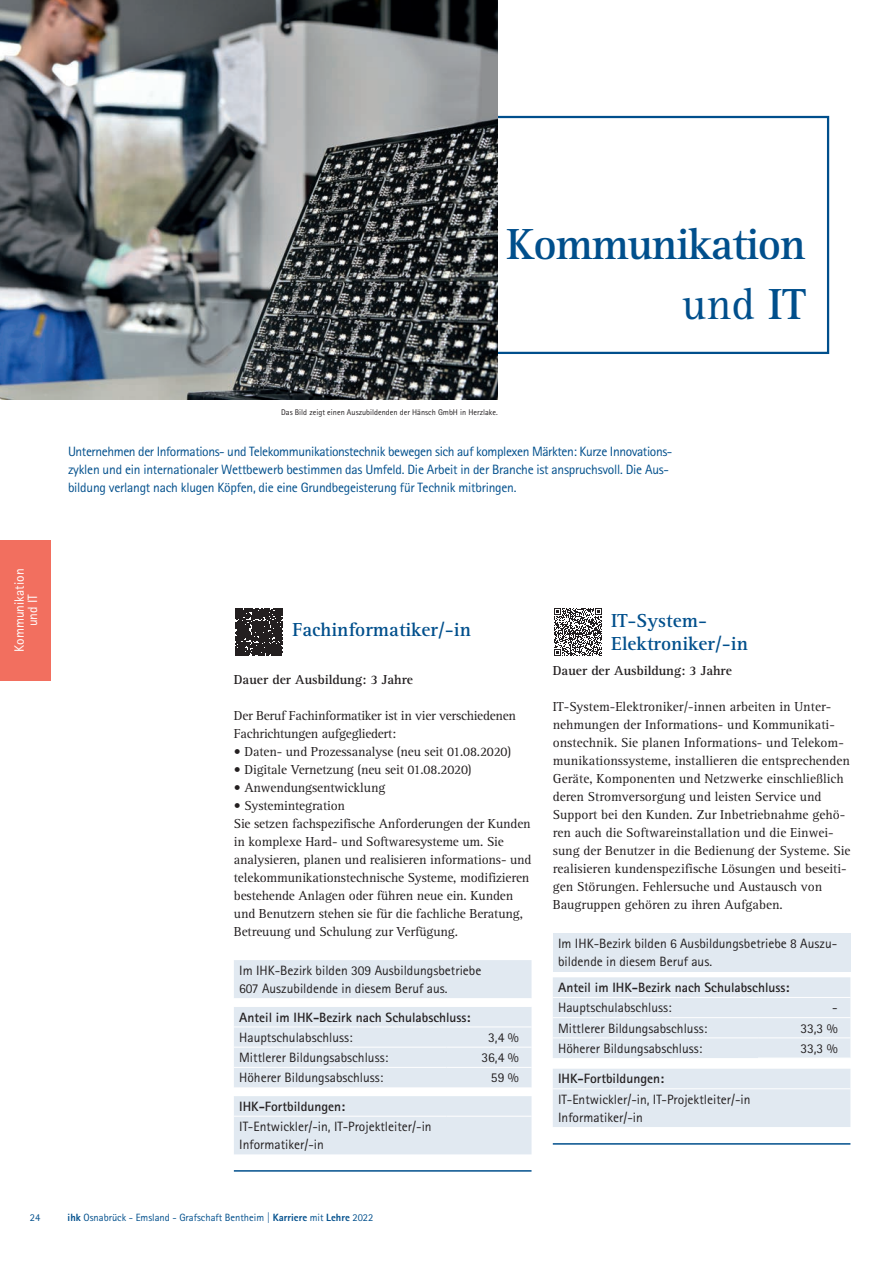
<style>
.page{position:relative;width:893px;height:1263px;background:#fff}
.page>*{position:absolute;margin:0;border:0;box-sizing:border-box;transform-origin:0 0}
.t1{font:700 45px/60px "Rotis Serif Std";letter-spacing:-.03em;color:#004f8c;text-align:right}
.t2{font:700 19.5px/22.5px "Rotis Serif Std";color:#004f8c}
.t3{font:13.5px/18px "Rotis Serif Std";color:#231f20}
.t4{font:13.5px/18px "Rotis Sans Serif Std";color:#231f20}
.t5{font:13.5px/18px "Rotis Sans Serif Std";letter-spacing:-.02em;color:#004f8c}
.t6{font:700 13.5px "Rotis Sans Serif Pro";color:#231f20}
.t7{font:13.5px/18px "Rotis Serif Std";letter-spacing:-.02em;color:#231f20}
.t8{font:700 13.5px "Rotis Serif Std";color:#231f20}
.t9{font:13.5px/13.5px "Rotis Sans Serif Std";color:#fff;text-align:center}
.t10{font:10.5px "Rotis Sans Serif Std";color:#004f8c}
.t11{font:8.25px "Rotis Sans Serif Std";color:#231f20}
.s1{font-weight:400}
.s2{font-weight:800}
</style>
<div class="page">
<div style="left:0;top:540px;width:51px;height:140px;background:#f26f5f"></div>
<hr style="left:234px;top:1170px;width:297px;height:1px;background:#004f8c">
<svg style="left:235px;top:608px;width:47px;height:48px;background:#353233"></svg>
<div style="left:234px;top:960px;width:297px;height:194px;background:#e1e9f1"></div>
<svg style="left:234px;top:998px;width:297px;height:98px"></svg>
<hr style="left:234px;top:1026px;width:212px;height:1px;background:#fff">
<hr style="left:446px;top:1026px;width:85px;height:1px;background:#fff">
<hr style="left:234px;top:1047px;width:212px;height:1px;background:#fff">
<hr style="left:446px;top:1047px;width:85px;height:1px;background:#fff">
<hr style="left:234px;top:1067px;width:212px;height:1px;background:#fff">
<hr style="left:446px;top:1067px;width:85px;height:1px;background:#fff">
<hr style="left:234px;top:1116px;width:212px;height:1px;background:#fff">
<hr style="left:446px;top:1116px;width:85px;height:1px;background:#fff">
<hr style="left:553px;top:1143px;width:297px;height:1px;background:#004f8c">
<svg style="left:554px;top:608px;width:48px;height:48px"></svg>
<div style="left:553px;top:933px;width:297px;height:38px;background:#e1e9f1"></div>
<div style="left:553px;top:977px;width:297px;height:81px;background:#e1e9f1"></div>
<hr style="left:553px;top:997px;width:205px;height:1px;background:#fff">
<hr style="left:758px;top:997px;width:92px;height:1px;background:#fff">
<hr style="left:553px;top:1017px;width:205px;height:1px;background:#fff">
<hr style="left:758px;top:1017px;width:92px;height:1px;background:#fff">
<hr style="left:553px;top:1037px;width:205px;height:1px;background:#fff">
<hr style="left:758px;top:1037px;width:92px;height:1px;background:#fff">
<div style="left:553px;top:1069px;width:297px;height:58px;background:#e1e9f1"></div>
<hr style="left:553px;top:1088px;width:297px;height:1px;background:#fff">
<img style="left:0;top:0;width:497px;height:400px">
<h1 class="t1" style="left:506px;top:215px;width:301px">Kommunikation <span class="s1">und</span> IT</h1>
<p class="t11" style="left:281px;top:407px;width:218px">Das Bild zeigt einen Auszubildenden der Hänsch GmbH in Herzlake.</p>
<p class="t9" style="left:12px;top:652px;width:84px;rotate:-90deg">Kommunikation und IT</p>
<p class="t5" style="left:68px;top:442px;width:606px">Unternehmen der Informations- und Telekommunikationstechnik bewegen sich auf komplexen Märkten: Kurze Innovations&shy;zyklen und ein internationaler Wettbewerb bestimmen das Umfeld. Die Arbeit in der Branche ist anspruchsvoll. Die Aus&shy;bildung verlangt nach klugen Köpfen, die eine Grundbegeisterung für Technik mitbringen.</p>
<h2 class="t2" style="left:292px;top:619px;width:180px">Fachinformatiker/-in</h2>
<p class="t8" style="left:234px;top:672px;width:181px">Dauer der Ausbildung: 3 Jahre</p>
<p class="t7" style="left:234px;top:707px;width:284px">Der Beruf Fachinformatiker ist in vier verschiedenen<br>Fachrichtungen aufgegliedert:</p>
<p class="t3" style="left:234px;top:743px;width:279px">• Daten- und Prozessanalyse (neu seit 01.08.2020)</p>
<p class="t3" style="left:234px;top:761px;width:239px">• Digitale Vernetzung (neu seit 01.08.2020)</p>
<p class="t3" style="left:234px;top:779px;width:153px">• Anwendungsentwicklung</p>
<p class="t3" style="left:234px;top:797px;width:299px">• Systemintegration<br>Sie setzen fachspezifische Anforderungen der Kunden in komplexe Hard- und Softwaresysteme um. Sie analysieren, planen und realisieren informations- und telekommunikationstechnische Systeme, modifizieren bestehende Anlagen oder führen neue ein. Kunden und Benutzern stehen sie für die fachliche Beratung, Betreuung und Schulung zur Verfügung.</p>
<p class="t4" style="left:239px;top:961px;width:244px">Im IHK-Bezirk bilden 309 Ausbildungsbetriebe<br>607 Auszubildende in diesem Beruf aus.</p>
<p class="t6" style="left:239px;top:1008px;width:233px">Anteil im IHK-Bezirk nach Schulabschluss:</p>
<p class="t4" style="left:239px;top:1028px;width:115px">Hauptschulabschluss:</p>
<p class="t4" style="left:488px;top:1028px;width:32px">3,4 %</p>
<p class="t4" style="left:239px;top:1048px;width:151px">Mittlerer Bildungsabschluss:</p>
<p class="t4" style="left:481px;top:1048px;width:39px">36,4 %</p>
<p class="t4" style="left:239px;top:1068px;width:146px">Höherer Bildungsabschluss:</p>
<p class="t4" style="left:491px;top:1068px;width:29px">59 %</p>
<p class="t6" style="left:239px;top:1098px;width:108px">IHK-Fortbildungen:</p>
<p class="t4" style="left:239px;top:1117px;width:194px">IT-Entwickler/-in, IT-Projektleiter/-in<br>Informatiker/-in</p>
<h2 class="t2" style="left:611px;top:610px;width:138px">IT-System-<br>Elektroniker/-in</h2>
<p class="t8" style="left:553px;top:663px;width:181px">Dauer der Ausbildung: 3 Jahre</p>
<p class="t3" style="left:553px;top:698px;width:299px">IT-System-Elektroniker/-innen arbeiten in Unter&shy;nehmungen der Informations- und Kommunikati&shy;onstechnik. Sie planen Informations- und Telekom&shy;munikationssysteme, installieren die entsprechenden Geräte, Komponenten und Netzwerke einschließlich deren Stromversorgung und leisten Service und Support bei den Kunden. Zur Inbetriebnahme gehö&shy;ren auch die Softwareinstallation und die Einwei&shy;sung der Benutzer in die Bedienung der Systeme. Sie realisieren kundenspezifische Lösungen und beseiti&shy;gen Störungen. Fehlersuche und Austausch von Baugruppen gehören zu ihren Aufgaben.</p>
<p class="t4" style="left:558px;top:934px;width:281px">Im IHK-Bezirk bilden 6 Ausbildungsbetriebe 8 Auszu&shy;bildende in diesem Beruf aus.</p>
<p class="t6" style="left:558px;top:979px;width:233px">Anteil im IHK-Bezirk nach Schulabschluss:</p>
<p class="t4" style="left:558px;top:999px;width:115px">Hauptschulabschluss:</p>
<p class="t4" style="left:832px;top:999px;width:7px">-</p>
<p class="t4" style="left:558px;top:1019px;width:151px">Mittlerer Bildungsabschluss:</p>
<p class="t4" style="left:800px;top:1019px;width:39px">33,3 %</p>
<p class="t4" style="left:558px;top:1039px;width:146px">Höherer Bildungsabschluss:</p>
<p class="t4" style="left:800px;top:1039px;width:39px">33,3 %</p>
<p class="t6" style="left:558px;top:1070px;width:108px">IHK-Fortbildungen:</p>
<p class="t4" style="left:558px;top:1090px;width:194px">IT-Entwickler/-in, IT-Projektleiter/-in<br>Informatiker/-in</p>
<p class="t10" style="left:30px;top:1211px;width:12px">24</p>
<p class="t10" style="left:68px;top:1211px;width:307px"><span class="s2">ihk</span> Osnabrück - Emsland - Grafschaft Bentheim | <span class="s2">Karriere</span> mit <span class="s2">Lehre</span> 2022</p>
</div>
